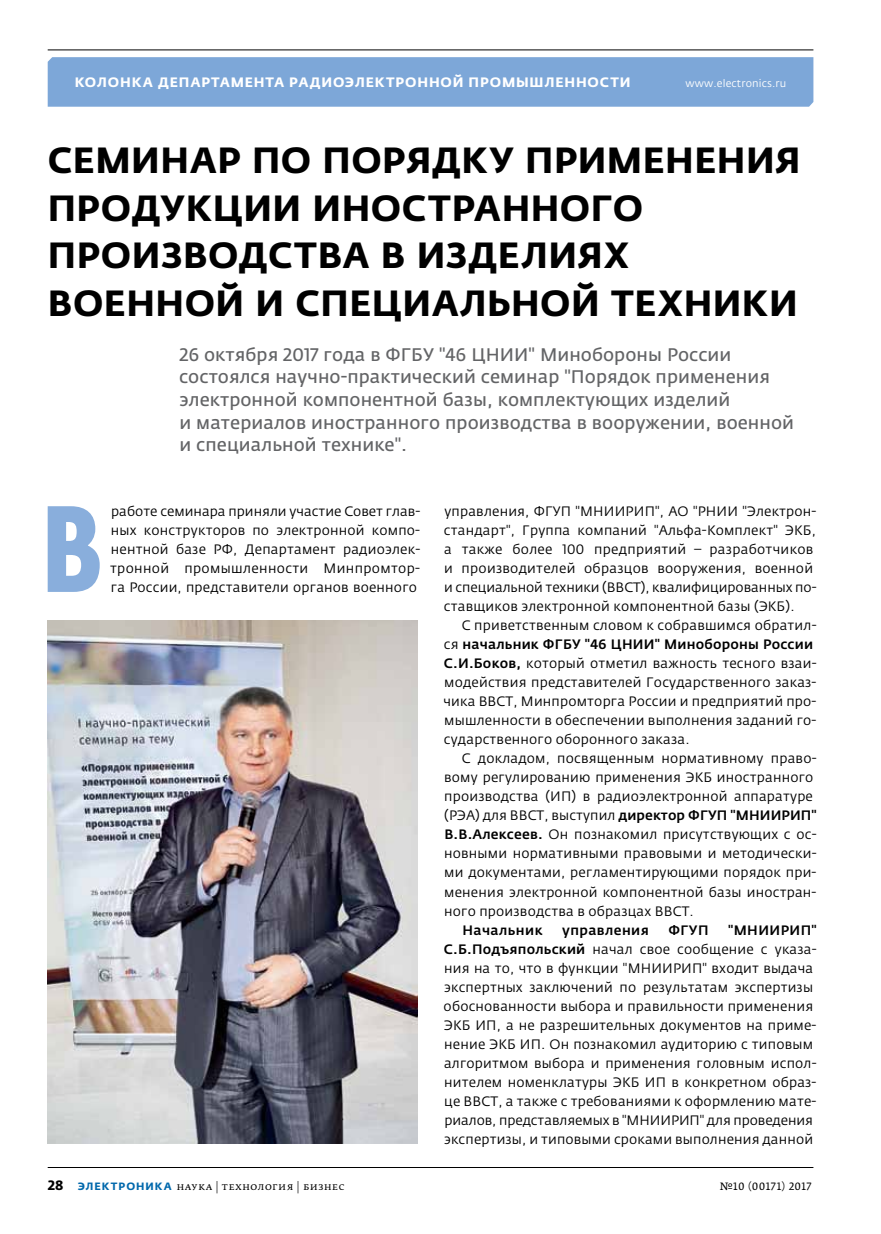
<style>
.page{position:relative;width:881px;height:1234px;background:#fff}
.page>*{position:absolute;margin:0;border:0;box-sizing:border-box;transform-origin:0 0}
.t1{font:700 121.05px "Fedra Sans Cond Pro";color:#89aedc}
.t2{font:700 36px/47.5px "Fedra Sans Pro";letter-spacing:.015em;color:#000}
.t3{font:18px/22.5px "Fedra Sans Pro";letter-spacing:.005em;color:#636466}
.t4{font:13.5px/19px "Fedra Sans Pro";letter-spacing:.015em;color:#000}
.t5{font:700 13.5px "Fedra Sans Alt Pro";letter-spacing:.06em;color:#fff}
.t6{font:500 13.5px "Fedra Sans Pro";letter-spacing:.03em;color:#000}
.t7{font:10.5px "Fedra Serif B Pro";letter-spacing:.025em;color:#000}
.t8{font:10.5px "Fedra Sans Pro";letter-spacing:.015em;color:#fff}
.t9{font:10.5px "Fedra Serif A Pro";letter-spacing:.035em;color:#000}
.s1{font-weight:500}
.s2{font-family:"Fedra Sans Pro";font-weight:700;font-size:13.5px}
.s3{font-family:"Fedra Sans Alt Pro";font-weight:700;color:#0068ac}
</style>
<div class="page">
<div style="left:48px;top:57px;width:765px;height:50px;background:#7da7d8"></div>
<hr style="left:48px;top:49px;width:765px;height:1px;background:#000">
<hr style="left:48px;top:1166px;width:765px;height:1px;background:#000">
<img style="left:48px;top:620px;width:369px;height:523px">
<p class="t5" style="left:75px;top:74px;width:557px">Колонка Департамента радиоэлектронной промышленности</p>
<p class="t8" style="left:685px;top:77px;width:102px">www.electronics.ru</p>
<h2 class="t2" style="left:48px;top:137px;width:754px">Семинар по порядку применения продукции иностранного производства в изделиях военной и специальной техники</h2>
<p class="t3" style="left:179px;top:343px;width:616px">26 октября 2017 года в ФГБУ "46 ЦНИИ" Минобороны России состоялся научно-практический семинар "Порядок применения электронной компонентной базы, комплектующих изделий<br>и материалов иностранного производства в вооружении, военной и специальной технике".</p>
<h1 class="t1" style="left:41px;top:475px;width:64px">В</h1>
<p class="t4" style="left:110px;top:501px;width:312px;text-align:justify">работе семинара приняли участие Совет глав&shy;ных конструкторов по электронной компо&shy;нентной базе РФ, Департамент радиоэлек&shy;тронной промышленности Минпромтор&shy;га России, представители органов военного</p>
<p class="t4" style="left:443px;top:501px;width:374px">управления, ФГУП "МНИИРИП", АО "РНИИ "Электрон&shy;стандарт", Группа компаний "Альфа-Комплект" ЭКБ, а также более 100 предприятий – разработчиков и производителей образцов вооружения, военной и специальной техники (ВВСТ), квалифицированных по&shy;ставщиков электронной компонентной базы (ЭКБ).</p>
<p class="t4" style="left:443px;top:615px;width:374px;text-indent:19px">С приветственным словом к собравшимся обратил&shy;ся <span class="s1">начальник ФГБУ "46 ЦНИИ" Минобороны России С.И.Боков,</span> который отметил важность тесного взаи&shy;модействия представителей Государственного заказ&shy;чика ВВСТ, Минпромторга России и предприятий про&shy;мышленности в обеспечении выполнения заданий го&shy;сударственного оборонного заказа.</p>
<p class="t4" style="left:444px;top:748px;width:374px;text-indent:18px">С докладом, посвященным нормативному право&shy;вому регулированию применения ЭКБ иностранного производства (ИП) в радиоэлектронной аппаратуре (РЭА) для ВВСТ, выступил <span class="s1">директор ФГУП "МНИИРИП" В.В.Алексеев.</span> Он познакомил присутствующих с ос&shy;новными нормативными правовыми и методически&shy;ми документами, регламентирующими порядок при&shy;менения электронной компонентной базы иностран&shy;ного производства в образцах ВВСТ.</p>
<p class="t6" style="left:462px;top:921px;width:81px">Начальник</p>
<p class="t6" style="left:562px;top:921px;width:88px">управления</p>
<p class="t6" style="left:668px;top:921px;width:42px">ФГУП</p>
<p class="t4" style="left:443px;top:920px;width:374px;text-indent:284px"><span class="s1">"МНИИРИП" С.Б.Подъяпольский</span> начал свое сообщение с указа&shy;ния на то, что в функции "МНИИРИП" входит выдача экспертных заключений по результатам экспертизы обоснованности выбора и правильности применения ЭКБ ИП, а не разрешительных документов на приме&shy;нение ЭКБ ИП. Он познакомил аудиторию с типовым алгоритмом выбора и применения головным испол&shy;нителем номенклатуры ЭКБ ИП в конкретном образ&shy;це ВВСТ, а также с требованиями к оформлению мате&shy;риалов, представляемых в "МНИИРИП" для проведения экспертизы, и типовыми сроками выполнения данной</p>
<p class="t7" style="left:48px;top:1179px;width:298px"><span class="s2">28</span> <span class="s3">ЭЛЕКТРОНИКА</span> наука | технология | бизнес</p>
<p class="t9" style="left:719px;top:1179px;width:93px">№10 (00171) 2017</p>
</div>
